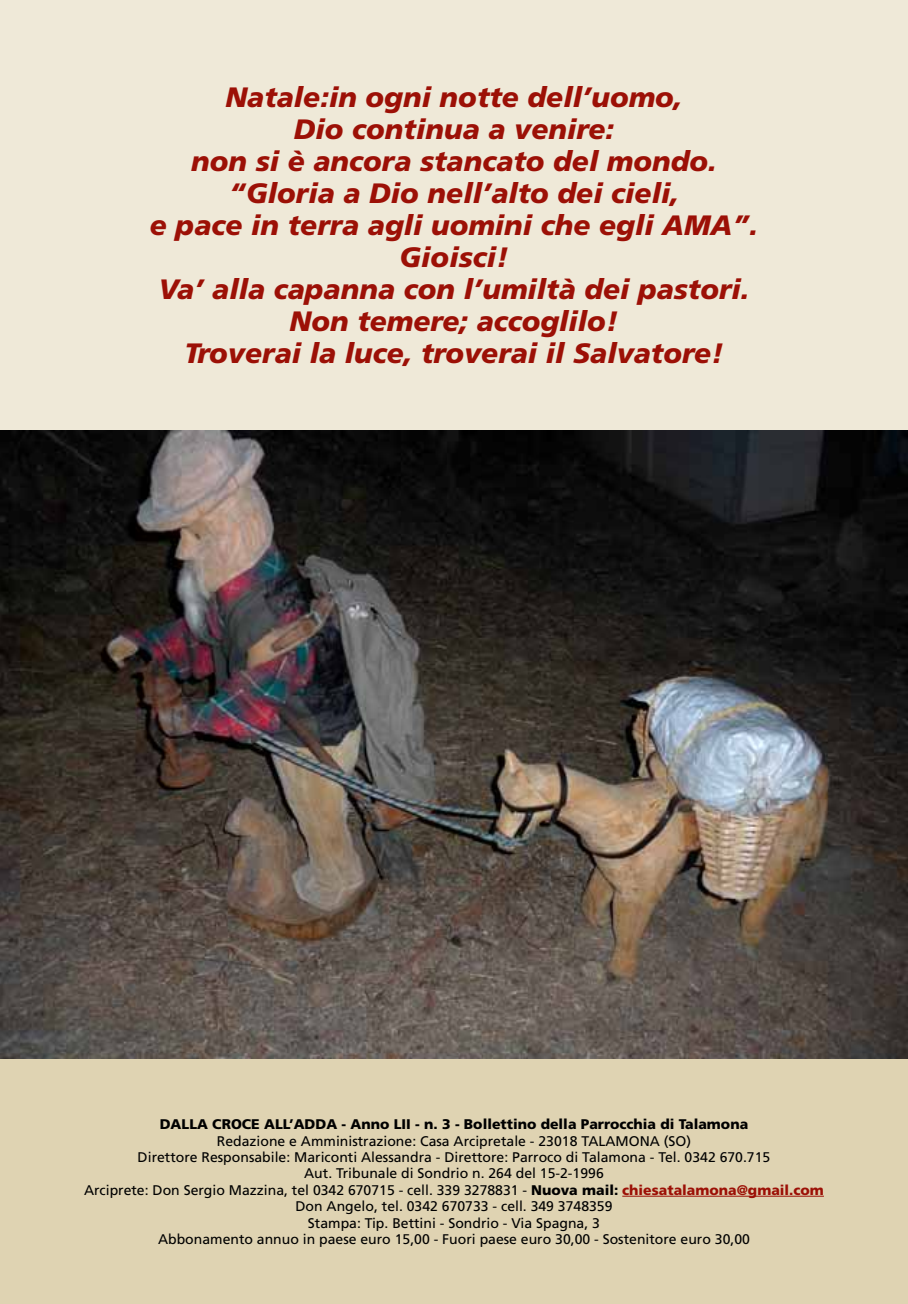
<style>
.page{position:relative;width:908px;height:1304px;background:#fff}
.page>*{position:absolute;margin:0;border:0;box-sizing:border-box;transform-origin:0 0}
.t1{font:italic 900 28px/32px "Frutiger";color:#9c1006;text-align:center}
.t2{font:14px "Frutiger";color:#000}
.t3{font:900 14px "Frutiger";color:#000}
.s1{font-weight:900}
.s2{font-weight:900;color:#9c1006}
</style>
<div class="page">
<div style="left:0;top:0;width:907px;height:1113px;background:#efe9d8"></div>
<div style="left:0;top:1058px;width:907px;height:246px;background:#dfd3b2"></div>
<hr style="left:622px;top:1196px;width:201px;height:1px;background:#9c1006">
<img style="left:0;top:431px;width:907px;height:627px">
<p class="t1" style="left:150px;top:81px;width:609px">Natale:in ogni notte dell’uomo,<br>Dio continua a venire:<br>non si è ancora stancato del mondo. “Gloria a Dio nell’alto dei cieli,<br>e pace in terra agli uomini che egli AMA”.<br>Gioisci!<br>Va’ alla capanna con l’umiltà dei pastori.<br>Non temere; accoglilo!<br>Troverai la luce, troverai il Salvatore!</p>
<p class="t3" style="left:160px;top:1116px;width:22px">Dalla</p>
<p class="t3" style="left:212px;top:1116px;width:20px">Croce</p>
<p class="t3" style="left:264px;top:1116px;width:53px">all’Adda</p>
<p class="t3" style="left:341px;top:1116px;width:408px">- Anno LII - n. 3 - Bollettino della Parrocchia di Talamona</p>
<p class="t2" style="left:217px;top:1132px;width:375px">Redazione e Amministrazione: Casa Arcipretale - 23018 TALAMONA</p>
<p class="t2" style="left:663px;top:1132px;width:29px">(SO)</p>
<p class="t2" style="left:138px;top:1149px;width:634px">Direttore Responsabile: Mariconti Alessandra - Direttore: Parroco di Talamona - Tel. 0342 670.715</p>
<p class="t2" style="left:304px;top:1165px;width:301px">Aut. Tribunale di Sondrio n. 264 del 15-2-1996</p>
<p class="t2" style="left:84px;top:1182px;width:741px">Arciprete: Don Sergio Mazzina, tel 0342 670715 - cell. 339 3278831 - <span class="s1">Nuova mail:</span> <span class="s2">chiesatalamona@gmail.com</span></p>
<p class="t2" style="left:295px;top:1198px;width:318px">Don Angelo, tel. 0342 670733 - cell. 349 3748359</p>
<p class="t2" style="left:308px;top:1214px;width:293px">Stampa: Tip. Bettini - Sondrio - Via Spagna, 3</p>
<p class="t2" style="left:158px;top:1231px;width:593px">Abbonamento annuo in paese euro 15,00 - Fuori paese euro 30,00 - Sostenitore euro 30,00</p>
</div>
